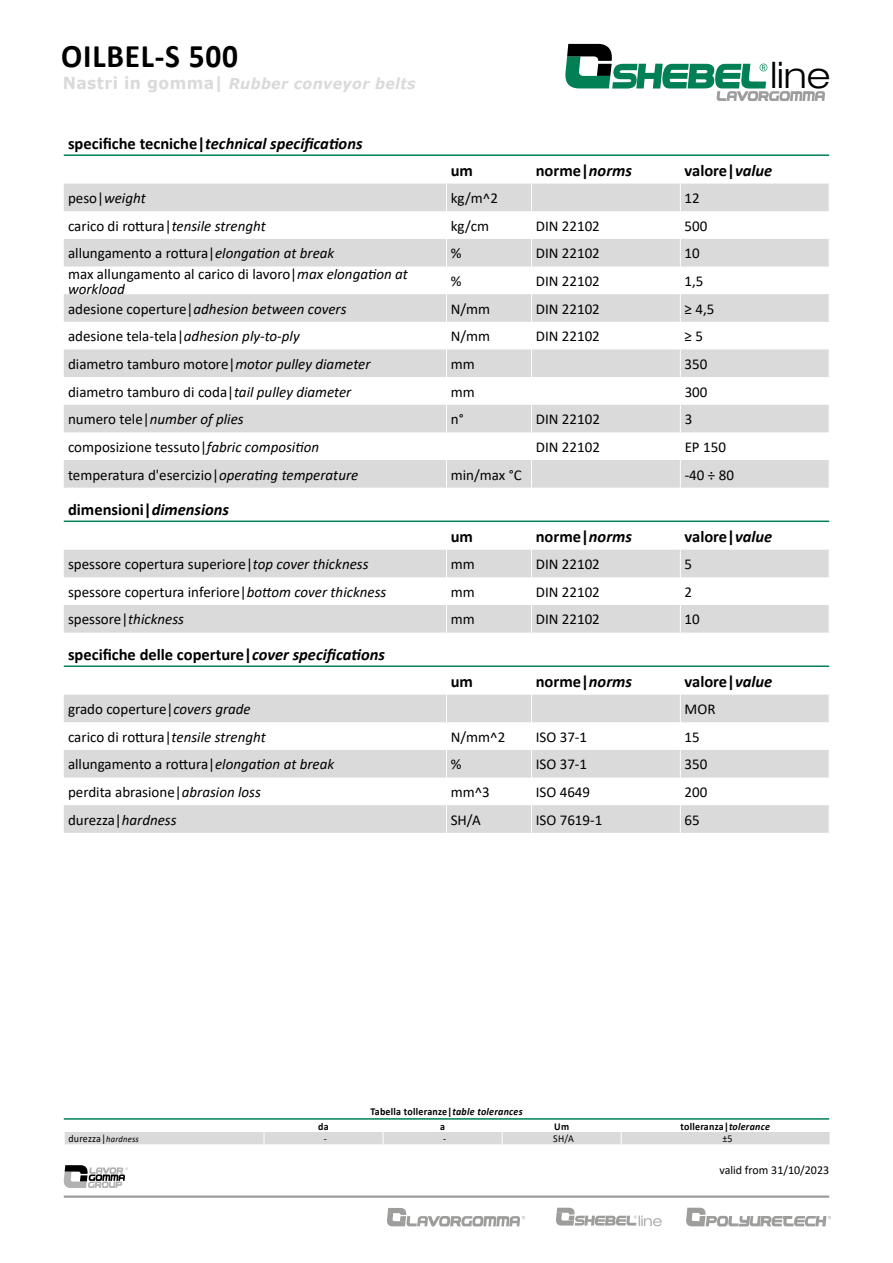
<style>
.page{position:relative;width:893px;height:1263px;background:#fff}
.page>*{position:absolute;margin:0;border:0;box-sizing:border-box;transform-origin:0 0}
.t1{font:300 expanded 36.45px "Helvetica Neue LT Std";color:#000}
.t2{font:700 33px "Calibri";letter-spacing:.025em;color:#000;scale:.95 1}
.t3{font:700 16.5px "Calibri";color:#000}
.t4{font:italic 700 16.5px "Calibri";color:#000}
.t5{font:15px/15px "Calibri";color:#000}
.t6{font:italic 15px "Calibri";color:#000}
.t7{font:italic 700 15px "Verdana";letter-spacing:.025em;color:#dadada;scale:.95 1}
.t8{font:300 expanded 14.55px "Helvetica Neue LT Std";color:#9d9d9c}
.t9{font:12px "Calibri";color:#000}
.t10{font:700 10.5px "Calibri";letter-spacing:.025em;color:#000;scale:.95 1}
.t11{font:10.5px "Calibri";letter-spacing:.025em;color:#000;scale:.95 1}
.s1{font-style:normal;font-size:16.5px}
.s2{font-style:normal}
.s3{font-style:italic}
.s4{font-style:italic;font-size:9px}
</style>
<div class="page">
<svg style="left:387px;top:1208px;width:138px;height:18px"></svg>
<svg style="left:556px;top:1208px;width:81px;height:17px"></svg>
<svg style="left:686px;top:1208px;width:145px;height:18px"></svg>
<hr style="left:64px;top:1195px;width:765px;height:3px;background:#9d9d9c">
<svg style="left:63px;top:1165px;width:65px;height:23px"></svg>
<svg style="left:565px;top:44px;width:260px;height:57px"></svg>
<hr style="left:64px;top:154px;width:765px;height:2px;background:#008054">
<svg style="left:64px;top:184px;width:765px;height:304px;fill:#dadada"></svg>
<svg style="left:446px;top:184px;width:1px;height:304px"></svg>
<svg style="left:531px;top:184px;width:1px;height:304px"></svg>
<svg style="left:680px;top:184px;width:1px;height:304px"></svg>
<hr style="left:64px;top:520px;width:765px;height:2px;background:#008054">
<svg style="left:64px;top:550px;width:765px;height:83px;fill:#dadada"></svg>
<svg style="left:446px;top:550px;width:1px;height:83px"></svg>
<svg style="left:531px;top:550px;width:1px;height:83px"></svg>
<svg style="left:680px;top:550px;width:1px;height:83px"></svg>
<hr style="left:64px;top:665px;width:765px;height:2px;background:#008054">
<svg style="left:64px;top:695px;width:765px;height:138px;fill:#dadada"></svg>
<svg style="left:446px;top:695px;width:1px;height:138px"></svg>
<svg style="left:531px;top:695px;width:1px;height:138px"></svg>
<svg style="left:680px;top:695px;width:1px;height:138px"></svg>
<hr style="left:64px;top:1118px;width:765px;height:2px;background:#008054">
<div style="left:64px;top:1132px;width:766px;height:12px;background:#dadada"></div>
<h2 class="t2" style="left:61px;top:33px;width:188px">OILBEL-S 500</h2>
<p class="t7" style="left:63px;top:74px;width:373px"><span class="s1">Nastri in gomma|</span> Rubber conveyor belts</p>
<p class="t4" style="left:68px;top:132px;width:296px"><span class="s2">specifiche tecniche|</span>technical specifications</p>
<h1 class="t1" style="left:770px;top:54px;width:61px">line</h1>
<p class="t3" style="left:451px;top:159px;width:24px">um</p>
<p class="t3" style="left:536px;top:159px;width:98px">norme|<span class="s3">norms</span></p>
<p class="t3" style="left:685px;top:159px;width:89px">valore|<span class="s3">value</span></p>
<p class="t6" style="left:68px;top:188px;width:79px"><span class="s2">peso|</span>weight</p>
<p class="t5" style="left:451px;top:190px;width:49px">kg/m^2</p>
<p class="t5" style="left:685px;top:190px;width:17px">12</p>
<p class="t5" style="left:68px;top:218px;width:199px">carico di rottura|<span class="s3">tensile strenght</span></p>
<p class="t5" style="left:451px;top:218px;width:40px">kg/cm</p>
<p class="t5" style="left:536px;top:218px;width:66px">DIN 22102</p>
<p class="t5" style="left:685px;top:218px;width:24px">500</p>
<p class="t5" style="left:68px;top:245px;width:268px">allungamento a rottura|<span class="s3">elongation at break</span></p>
<p class="t5" style="left:451px;top:245px;width:12px">%</p>
<p class="t5" style="left:536px;top:245px;width:66px">DIN 22102</p>
<p class="t5" style="left:685px;top:245px;width:17px">10</p>
<p class="t5" style="left:68px;top:266px;width:341px">max allungamento al carico di lavoro|<span class="s3">max elongation at workload</span></p>
<p class="t5" style="left:451px;top:273px;width:12px">%</p>
<p class="t5" style="left:536px;top:273px;width:66px">DIN 22102</p>
<p class="t5" style="left:685px;top:273px;width:20px">1,5</p>
<p class="t6" style="left:68px;top:298px;width:280px"><span class="s2">adesione coperture|</span>adhesion between covers</p>
<p class="t5" style="left:451px;top:301px;width:41px">N/mm</p>
<p class="t5" style="left:536px;top:301px;width:66px">DIN 22102</p>
<p class="t5" style="left:685px;top:301px;width:31px">≥ 4,5</p>
<p class="t5" style="left:68px;top:328px;width:233px">adesione tela-tela|<span class="s3">adhesion ply-to-ply</span></p>
<p class="t5" style="left:451px;top:328px;width:41px">N/mm</p>
<p class="t5" style="left:536px;top:328px;width:66px">DIN 22102</p>
<p class="t5" style="left:685px;top:328px;width:20px">≥ 5</p>
<p class="t5" style="left:68px;top:356px;width:304px">diametro tamburo motore|<span class="s3">motor pulley diameter</span></p>
<p class="t5" style="left:451px;top:356px;width:25px">mm</p>
<p class="t5" style="left:685px;top:356px;width:24px">350</p>
<p class="t5" style="left:68px;top:384px;width:285px">diametro tamburo di coda|<span class="s3">tail pulley diameter</span></p>
<p class="t5" style="left:451px;top:384px;width:25px">mm</p>
<p class="t5" style="left:685px;top:384px;width:24px">300</p>
<p class="t6" style="left:68px;top:409px;width:177px"><span class="s2">numero tele|</span>number of plies</p>
<p class="t5" style="left:451px;top:411px;width:14px">n°</p>
<p class="t5" style="left:536px;top:411px;width:66px">DIN 22102</p>
<p class="t5" style="left:685px;top:411px;width:9px">3</p>
<p class="t5" style="left:68px;top:439px;width:253px">composizione tessuto|<span class="s3">fabric composition</span></p>
<p class="t5" style="left:536px;top:439px;width:66px">DIN 22102</p>
<p class="t5" style="left:685px;top:439px;width:43px">EP 150</p>
<p class="t5" style="left:68px;top:467px;width:292px">temperatura d'esercizio|<span class="s3">operating temperature</span></p>
<p class="t5" style="left:451px;top:467px;width:73px">min/max °C</p>
<p class="t5" style="left:685px;top:467px;width:51px">-40 ÷ 80</p>
<p class="t3" style="left:68px;top:498px;width:163px">dimensioni|<span class="s3">dimensions</span></p>
<p class="t3" style="left:451px;top:525px;width:24px">um</p>
<p class="t3" style="left:536px;top:525px;width:98px">norme|<span class="s3">norms</span></p>
<p class="t3" style="left:685px;top:525px;width:89px">valore|<span class="s3">value</span></p>
<p class="t5" style="left:68px;top:556px;width:302px">spessore copertura superiore|<span class="s3">top cover thickness</span></p>
<p class="t5" style="left:451px;top:556px;width:25px">mm</p>
<p class="t5" style="left:536px;top:556px;width:66px">DIN 22102</p>
<p class="t5" style="left:685px;top:556px;width:9px">5</p>
<p class="t5" style="left:68px;top:584px;width:320px">spessore copertura inferiore|<span class="s3">bottom cover thickness</span></p>
<p class="t5" style="left:451px;top:584px;width:25px">mm</p>
<p class="t5" style="left:536px;top:584px;width:66px">DIN 22102</p>
<p class="t5" style="left:685px;top:584px;width:9px">2</p>
<p class="t5" style="left:68px;top:612px;width:118px">spessore|<span class="s3">thickness</span></p>
<p class="t5" style="left:451px;top:612px;width:25px">mm</p>
<p class="t5" style="left:536px;top:612px;width:66px">DIN 22102</p>
<p class="t5" style="left:685px;top:612px;width:17px">10</p>
<p class="t3" style="left:68px;top:643px;width:318px">specifiche delle coperture|<span class="s3">cover specifications</span></p>
<p class="t3" style="left:451px;top:670px;width:24px">um</p>
<p class="t3" style="left:536px;top:670px;width:98px">norme|<span class="s3">norms</span></p>
<p class="t3" style="left:685px;top:670px;width:89px">valore|<span class="s3">value</span></p>
<p class="t5" style="left:68px;top:701px;width:184px">grado coperture|<span class="s3">covers grade</span></p>
<p class="t5" style="left:685px;top:701px;width:32px">MOR</p>
<p class="t5" style="left:68px;top:729px;width:199px">carico di rottura|<span class="s3">tensile strenght</span></p>
<p class="t5" style="left:451px;top:729px;width:56px">N/mm^2</p>
<p class="t5" style="left:536px;top:729px;width:53px">ISO 37-1</p>
<p class="t5" style="left:685px;top:729px;width:17px">15</p>
<p class="t5" style="left:68px;top:756px;width:268px">allungamento a rottura|<span class="s3">elongation at break</span></p>
<p class="t5" style="left:451px;top:756px;width:12px">%</p>
<p class="t5" style="left:536px;top:756px;width:53px">ISO 37-1</p>
<p class="t5" style="left:685px;top:756px;width:24px">350</p>
<p class="t5" style="left:68px;top:784px;width:194px">perdita abrasione|<span class="s3">abrasion loss</span></p>
<p class="t5" style="left:451px;top:784px;width:41px">mm^3</p>
<p class="t5" style="left:536px;top:784px;width:56px">ISO 4649</p>
<p class="t5" style="left:685px;top:784px;width:24px">200</p>
<p class="t5" style="left:68px;top:812px;width:110px">durezza|<span class="s3">hardness</span></p>
<p class="t5" style="left:451px;top:812px;width:32px">SH/A</p>
<p class="t5" style="left:536px;top:812px;width:68px">ISO 7619-1</p>
<p class="t5" style="left:685px;top:812px;width:17px">65</p>
<p class="t10" style="left:370px;top:1104px;width:162px">Tabella tolleranze|<span class="s3">table tolerances</span></p>
<p class="t10" style="left:318px;top:1119px;width:13px">da</p>
<p class="t10" style="left:440px;top:1119px;width:7px">a</p>
<p class="t10" style="left:554px;top:1119px;width:17px">Um</p>
<p class="t10" style="left:680px;top:1119px;width:96px">tolleranza|<span class="s3">tolerance</span></p>
<p class="t11" style="left:68px;top:1131px;width:76px">durezza|<span class="s4">hardness</span></p>
<p class="t11" style="left:324px;top:1131px;width:5px">-</p>
<p class="t11" style="left:443px;top:1131px;width:5px">-</p>
<p class="t11" style="left:553px;top:1131px;width:23px">SH/A</p>
<p class="t11" style="left:722px;top:1131px;width:12px">±5</p>
<p class="t8" style="left:638px;top:1212px;width:25px">line</p>
<p class="t9" style="left:719px;top:1162px;width:111px">valid from 31/10/2023</p>
</div>
